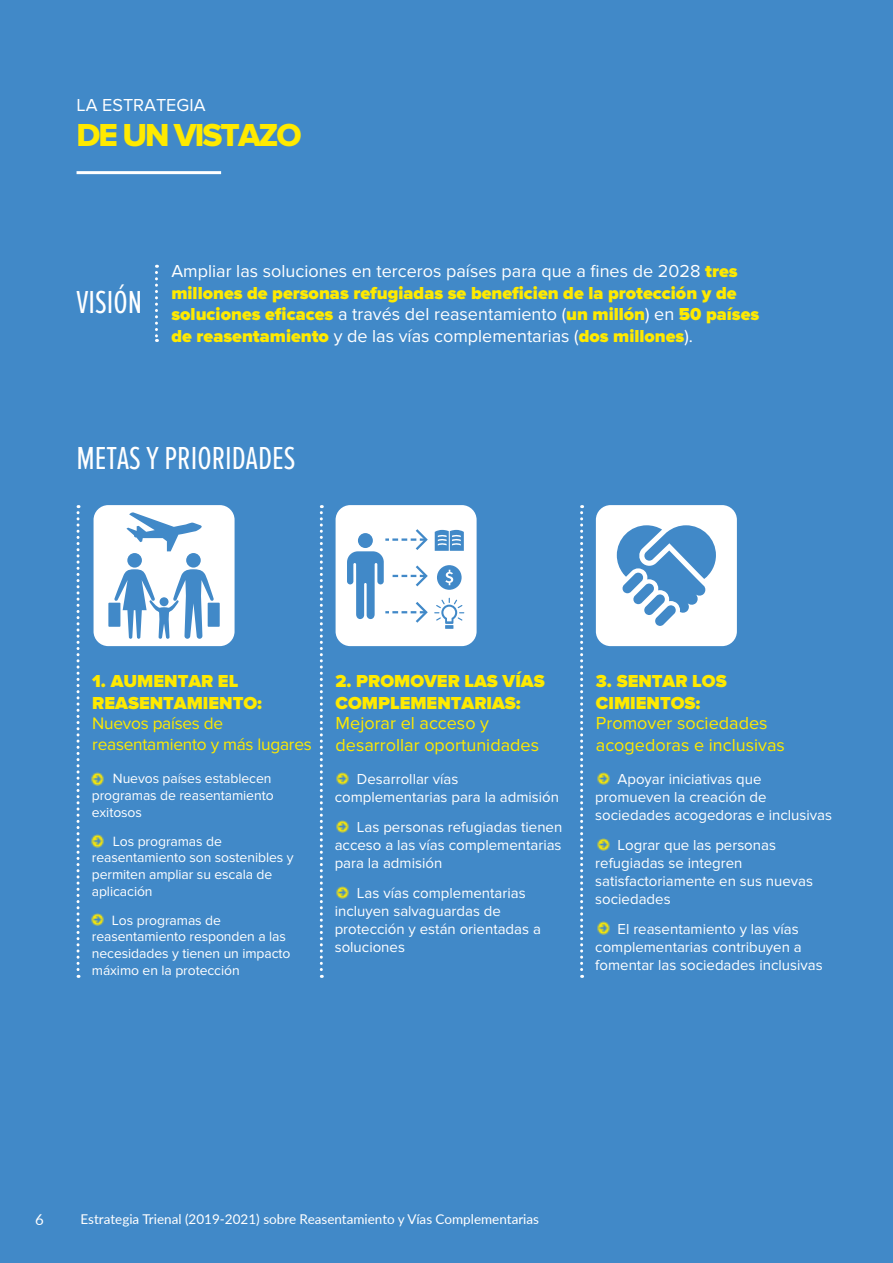
<style>
.page{position:relative;width:893px;height:1263px;background:#4189c8}
.page>*{position:absolute;margin:0;border:0;box-sizing:border-box;transform-origin:0 0}
.t1{font:33px "Proxima Nova Ex Cn";color:#fff}
.t2{font:33px "Proxima Nova Extrabld";letter-spacing:-.06em;color:#ffea00}
.t3{font:900 18px/21.6px "Proxima Nova";color:#ffea00}
.t4{font:18px/21.6px "Proxima Nova";color:#ffea00}
.t5{font:18px "Proxima Nova";color:#fff}
.t6{font:17.25px/20.7px "Proxima Nova";letter-spacing:-.015em;color:#ffea00}
.t7{font:15px/18px "Proxima Nova";color:#fff}
.t8{font:15px "Lato";color:#fff}
.t9{font:13.95px/16.8px "Proxima Nova";letter-spacing:-.005em;color:#fff}
.t10{font:13.5px "Lato";color:#fff}
.s1{font-weight:400;color:#fff}
</style>
<div class="page">
<hr style="left:77px;top:171px;width:144px;height:3px;background:#fff">
<svg style="left:155px;top:265px;width:3px;height:77px"></svg>
<svg style="left:77px;top:505px;width:3px;height:473px"></svg>
<svg style="left:320px;top:505px;width:3px;height:473px"></svg>
<svg style="left:580px;top:505px;width:3px;height:473px"></svg>
<div style="left:94px;top:505px;width:141px;height:141px;background:#fff;border-radius:15px"></div>
<div style="left:336px;top:505px;width:141px;height:141px;background:#fff;border-radius:15px"></div>
<div style="left:596px;top:505px;width:141px;height:141px;background:#fff;border-radius:15px"></div>
<svg style="left:108px;top:512px;width:112px;height:127px"></svg>
<svg style="left:347px;top:529px;width:81px;height:94px"></svg>
<svg style="left:437px;top:565px;width:25px;height:25px"></svg>
<svg style="left:435px;top:530px;width:29px;height:21px"></svg>
<svg style="left:434px;top:598px;width:30px;height:31px"></svg>
<svg style="left:617px;top:525px;width:99px;height:101px"></svg>
<img style="left:91px;top:773px;width:13px;height:12px">
<img style="left:91px;top:835px;width:13px;height:12px">
<img style="left:91px;top:913px;width:13px;height:13px">
<img style="left:336px;top:772px;width:13px;height:13px">
<img style="left:336px;top:820px;width:13px;height:13px">
<img style="left:336px;top:886px;width:13px;height:13px">
<img style="left:597px;top:772px;width:13px;height:13px">
<img style="left:597px;top:838px;width:13px;height:13px">
<img style="left:597px;top:922px;width:13px;height:12px">
<p class="t5" style="left:77px;top:95px;width:130px">LA ESTRATEGIA</p>
<h1 class="t2" style="left:77px;top:116px;width:227px">DE UN VISTAZO</h1>
<h1 class="t1" style="left:77px;top:284px;width:67px">VISIÓN</h1>
<p class="t3" style="left:171px;top:261px;width:589px"><span class="s1">Ampliar las soluciones en terceros países para que a fines de 2028</span> tres millones de personas refugiadas se beneficien de la protección y de soluciones eficaces <span class="s1">a través del reasentamiento (</span>un millón<span class="s1">) en</span> 50 países de reasentamiento <span class="s1">y de las vías complementarias (</span>dos millones<span class="s1">).</span></p>
<h1 class="t1" style="left:77px;top:440px;width:220px">METAS Y PRIORIDADES</h1>
<p class="t3" style="left:92px;top:671px;width:171px">1. AUMENTAR EL<br>REASENTAMIENTO:</p>
<p class="t6" style="left:92px;top:713px;width:221px">Nuevos países de reasentamiento y más lugares</p>
<p class="t9" style="left:92px;top:770px;width:183px;text-indent:21px">Nuevos países establecen programas de reasentamiento exitosos</p>
<p class="t9" style="left:92px;top:833px;width:203px;text-indent:21px">Los programas de reasentamiento son sostenibles y permiten ampliar su escala de aplicación</p>
<p class="t9" style="left:92px;top:912px;width:200px;text-indent:20px">Los programas de reasentamiento responden a las necesidades y tienen un impacto máximo en la protección</p>
<p class="t3" style="left:336px;top:671px;width:211px">2. PROMOVER LAS VÍAS<br>COMPLEMENTARIAS:</p>
<p class="t4" style="left:336px;top:712px;width:205px">Mejorar el acceso y desarrollar oportunidades</p>
<p class="t7" style="left:335px;top:770px;width:226px;text-indent:22px">Desarrollar vías complementarias para la admisión</p>
<p class="t7" style="left:335px;top:818px;width:229px;text-align:justify;text-indent:22px">Las personas refugiadas tienen acceso a las vías complementarias para la admisión</p>
<p class="t7" style="left:335px;top:884px;width:208px;text-indent:22px">Las vías complementarias incluyen salvaguardas de protección y están orientadas a soluciones</p>
<p class="t3" style="left:596px;top:671px;width:132px">3. SENTAR LOS<br>CIMIENTOS:</p>
<p class="t4" style="left:596px;top:712px;width:190px">Promover sociedades acogedoras e inclusivas</p>
<p class="t7" style="left:595px;top:770px;width:238px;text-indent:22px">Apoyar iniciativas que promueven la creación de sociedades acogedoras e inclusivas</p>
<p class="t7" style="left:595px;top:836px;width:219px;text-indent:22px">Lograr que las personas refugiadas se integren satisfactoriamente en sus nuevas sociedades</p>
<p class="t7" style="left:595px;top:920px;width:229px;text-indent:22px">El reasentamiento y las vías complementarias contribuyen a fomentar las sociedades inclusivas</p>
<p class="t8" style="left:35px;top:1209px;width:10px">6</p>
<p class="t10" style="left:81px;top:1209px;width:460px">Estrategia Trienal (2019-2021) sobre Reasentamiento y Vías Complementarias</p>
</div>
